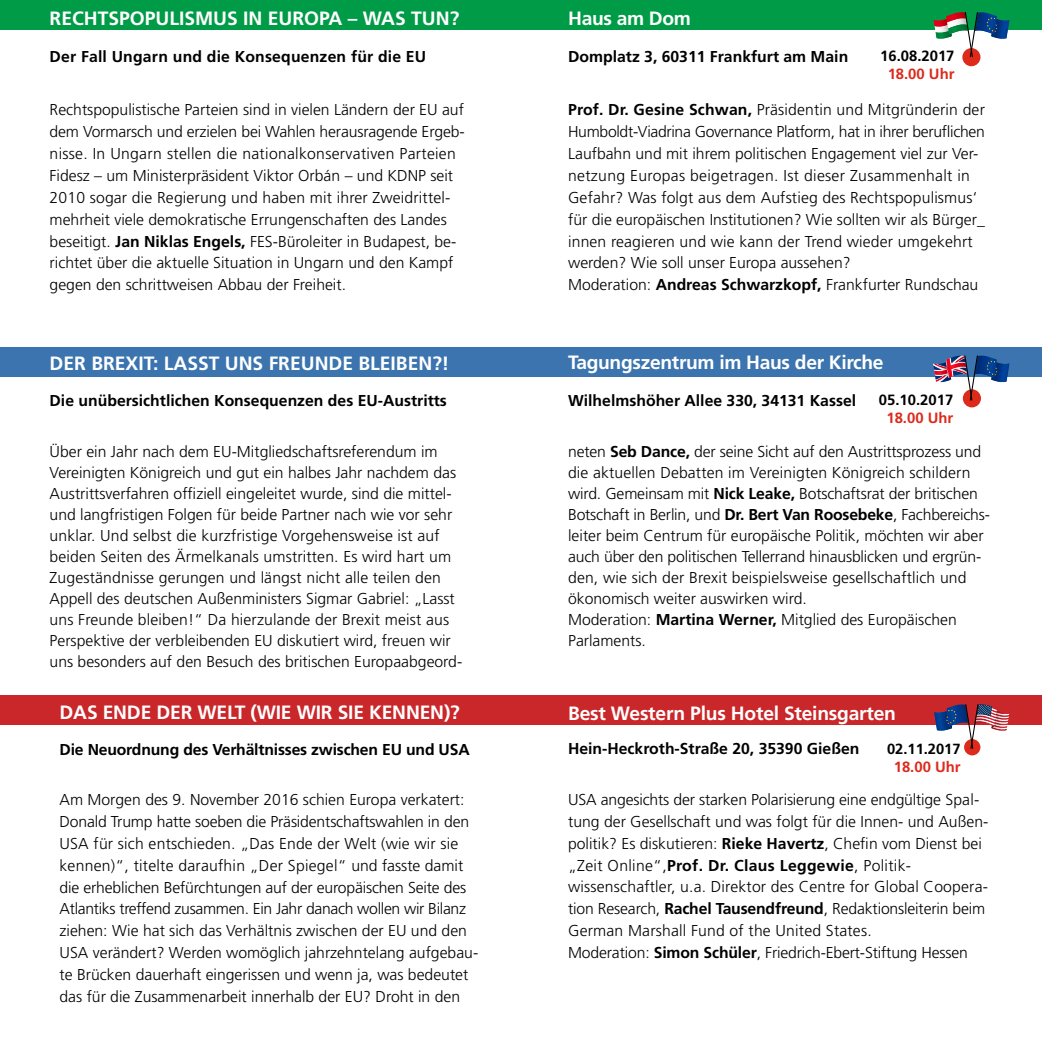
<style>
.page{position:relative;width:1042px;height:1042px;background:#fff}
.page>*{position:absolute;margin:0;border:0;box-sizing:border-box;transform-origin:0 0}
.t1{font:700 19.25px "Frutiger CE";color:#fff}
.t2{font:700 19.25px "Frutiger";letter-spacing:-.015em;color:#fff}
.t3{font:300 15.75px/21.9px "Frutiger";color:#000}
.t4{font:700 15.75px "Frutiger CE";color:#000}
.t5{font:700 15.75px "Frutiger";color:#000}
.t6{font:700 14.88px "Frutiger";color:#dd2a1b}
.t7{font:700 14.88px "Frutiger";color:#000}
.t8{font:700 14.7px "Frutiger";color:#000}
.s1{font-weight:700}
</style>
<div class="page">
<div style="left:0;top:0;width:1042px;height:30px;background:#009b47"></div>
<div style="left:0;top:347px;width:1042px;height:30px;background:#3b74ae"></div>
<div style="left:0;top:694px;width:1042px;height:30px;background:#c9272a"></div>
<div style="left:962px;top:48px;width:18px;height:18px;background:#dd2a1b;border-radius:50%"></div>
<svg style="left:933px;top:12px;width:76px;height:46px"></svg>
<div style="left:964px;top:739px;width:16px;height:16px;background:#dd2a1b;border-radius:50%"></div>
<svg style="left:934px;top:704px;width:75px;height:46px"></svg>
<div style="left:963px;top:389px;width:18px;height:18px;background:#dd2a1b;border-radius:50%"></div>
<svg style="left:933px;top:355px;width:76px;height:46px"></svg>
<p class="t1" style="left:50px;top:7px;width:411px">RECHTSPOPULISMUS IN EUROPA – WAS TUN?</p>
<p class="t4" style="left:50px;top:47px;width:378px">Der Fall Ungarn und die Konsequenzen für die EU</p>
<p class="t4" style="left:568px;top:47px;width:282px">Domplatz 3, 60311 Frankfurt am Main</p>
<p class="t2" style="left:568px;top:7px;width:124px">Haus am Dom</p>
<p class="t7" style="left:880px;top:47px;width:76px">16.08.2017</p>
<p class="t6" style="left:887px;top:65px;width:68px">18.00 Uhr</p>
<p class="t3" style="left:50px;top:99px;width:416px">Rechtspopulistische Parteien sind in vielen Ländern der EU auf dem Vormarsch und erzielen bei Wahlen herausragende Ergeb&shy;nisse. In Ungarn stellen die nationalkonservativen Parteien Fidesz – um Ministerpräsident Viktor Orbán – und KDNP seit 2010 sogar die Regierung und haben mit ihrer Zweidrittel&shy;mehrheit viele demokratische Errungenschaften des Landes beseitigt. <span class="s1">Jan Niklas Engels,</span> FES-Büroleiter in Budapest, be&shy;richtet über die aktuelle Situation in Ungarn und den Kampf gegen den schrittweisen Abbau der Freiheit.</p>
<p class="t1" style="left:50px;top:352px;width:401px">DER BREXIT: LASST UNS FREUNDE BLEIBEN?!</p>
<p class="t4" style="left:50px;top:391px;width:399px">Die unübersichtlichen Konsequenzen des EU-Austritts</p>
<p class="t3" style="left:50px;top:441px;width:414px;line-height:21px">Über ein Jahr nach dem EU-Mitgliedschaftsreferendum im Vereinigten Königreich und gut ein halbes Jahr nachdem das Austrittsverfahren offiziell eingeleitet wurde, sind die mittel&shy;und langfristigen Folgen für beide Partner nach wie vor sehr unklar. Und selbst die kurzfristige Vorgehensweise ist auf beiden Seiten des Ärmelkanals umstritten. Es wird hart um Zugeständnisse gerungen und längst nicht alle teilen den Appell des deutschen Außenministers Sigmar Gabriel: „Lasst uns Freunde bleiben!“ Da hierzulande der Brexit meist aus Perspektive der verbleibenden EU diskutiert wird, freuen wir uns besonders auf den Besuch des britischen Europaabgeord-</p>
<p class="t1" style="left:60px;top:701px;width:402px">DAS ENDE DER WELT (WIE WIR SIE KENNEN)?</p>
<p class="t4" style="left:60px;top:740px;width:412px">Die Neuordnung des Verhältnisses zwischen EU und USA</p>
<p class="t3" style="left:60px;top:788px;width:420px">Am Morgen des 9. November 2016 schien Europa verkatert:<br>Donald Trump hatte soeben die Präsidentschaftswahlen in den USA für sich entschieden. „Das Ende der Welt (wie wir sie kennen)“, titelte daraufhin „Der Spiegel“ und fasste damit die erheblichen Befürchtungen auf der europäischen Seite des Atlantiks treffend zusammen. Ein Jahr danach wollen wir Bilanz ziehen: Wie hat sich das Verhältnis zwischen der EU und den USA verändert? Werden womöglich jahrzehntelang aufgebau&shy;te Brücken dauerhaft eingerissen und wenn ja, was bedeutet das für die Zusammenarbeit innerhalb der EU? Droht in den</p>
<p class="t3" style="left:568px;top:99px;width:418px"><span class="s1">Prof. Dr. Gesine Schwan,</span> Präsidentin und Mitgründerin der Humboldt-Viadrina Governance Platform, hat in ihrer beruflichen Laufbahn und mit ihrem politischen Engagement viel zur Ver&shy;netzung Europas beigetragen. Ist dieser Zusammenhalt in Gefahr? Was folgt aus dem Aufstieg des Rechtspopulismus‘ für die europäischen Institutionen? Wie sollten wir als Bürger_ innen reagieren und wie kann der Trend wieder umgekehrt werden? Wie soll unser Europa aussehen?<br>Moderation: <span class="s1">Andreas Schwarzkopf,</span> Frankfurter Rundschau</p>
<p class="t2" style="left:568px;top:351px;width:317px">Tagungszentrum im Haus der Kirche</p>
<p class="t5" style="left:568px;top:391px;width:289px">Wilhelmshöher Allee 330, 34131 Kassel</p>
<p class="t7" style="left:879px;top:391px;width:76px">05.10.2017</p>
<p class="t6" style="left:886px;top:409px;width:68px">18.00 Uhr</p>
<p class="t3" style="left:568px;top:441px;width:423px;line-height:21px">neten <span class="s1">Seb Dance,</span> der seine Sicht auf den Austrittsprozess und die aktuellen Debatten im Vereinigten Königreich schildern wird. Gemeinsam mit <span class="s1">Nick Leake,</span> Botschaftsrat der britischen Botschaft in Berlin, und <span class="s1">Dr. Bert Van Roosebeke</span>, Fachbereichs&shy;leiter beim Centrum für europäische Politik, möchten wir aber auch über den politischen Tellerrand hinausblicken und ergrün&shy;den, wie sich der Brexit beispielsweise gesellschaftlich und ökonomisch weiter auswirken wird.<br>Moderation: <span class="s1">Martina Werner,</span> Mitglied des Europäischen Parlaments.</p>
<p class="t2" style="left:568px;top:701px;width:329px">Best Western Plus Hotel Steinsgarten</p>
<p class="t5" style="left:568px;top:739px;width:293px">Hein-Heckroth-Straße 20, 35390 Gießen</p>
<p class="t8" style="left:887px;top:740px;width:75px">02.11.2017</p>
<p class="t6" style="left:894px;top:758px;width:68px">18.00 Uhr</p>
<p class="t3" style="left:568px;top:788px;width:422px">USA angesichts der starken Polarisierung eine endgültige Spal&shy;tung der Gesellschaft und was folgt für die Innen- und Außen&shy;politik? Es diskutieren: <span class="s1">Rieke Havertz</span>, Chefin vom Dienst bei „Zeit Online“,<span class="s1">Prof. Dr. Claus Leggewie</span>, Politik&shy;wissenschaftler, u.a. Direktor des Centre for Global Coopera&shy;tion Research, <span class="s1">Rachel Tausendfreund</span>, Redaktionsleiterin beim German Marshall Fund of the United States.<br>Moderation: <span class="s1">Simon Schüler</span>, Friedrich-Ebert-Stiftung Hessen</p>
</div>
